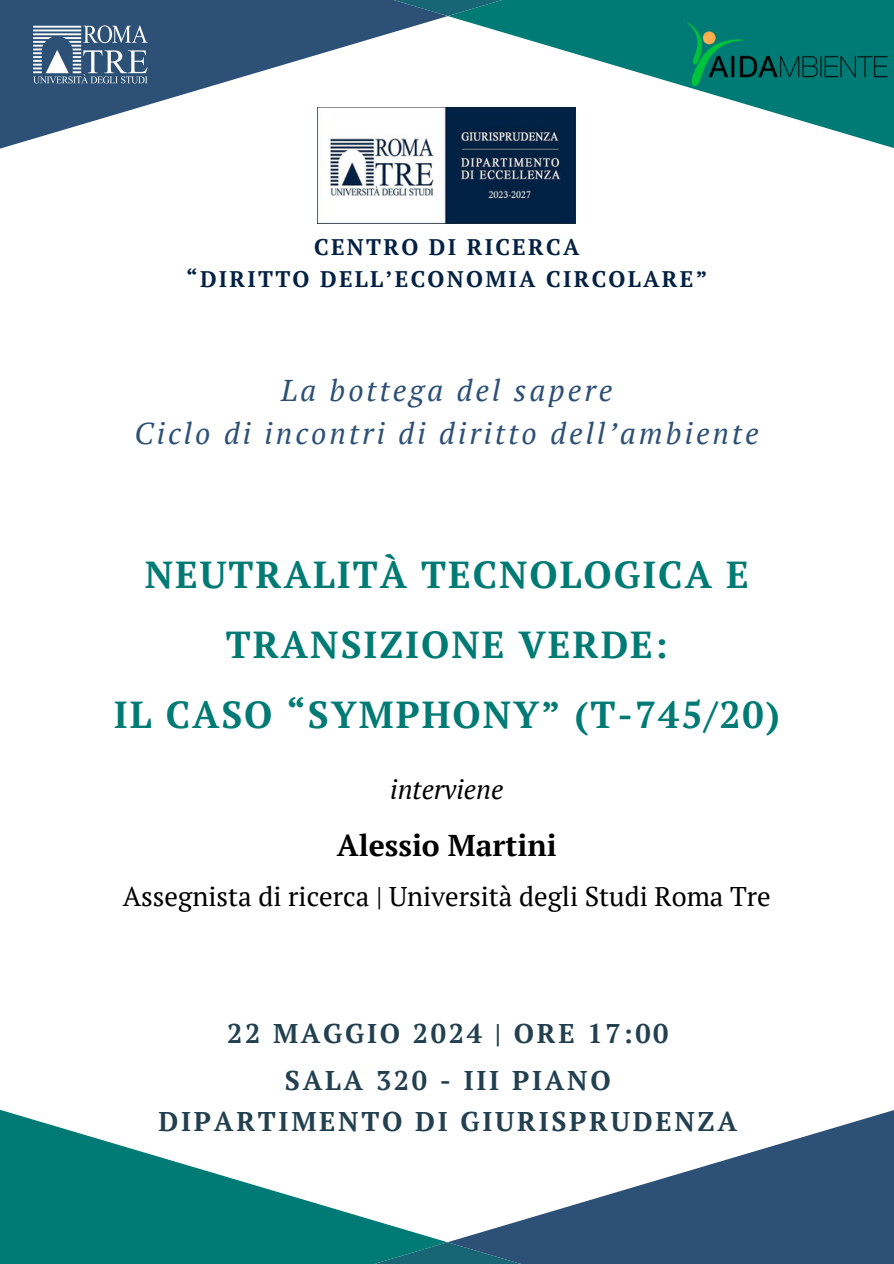
<style>
.page{position:relative;width:894px;height:1264px;background:#fff}
.page>*{position:absolute;margin:0;border:0;box-sizing:border-box;transform-origin:0 0}
.t1{font:700 37.5px/69.8px "PT Serif";letter-spacing:.05em;color:#007a74;text-align:center}
.t2{font:italic 30px/42.8px "PT Serif";letter-spacing:.1em;color:#2d5076;text-align:center}
.t3{font:700 30px "PT Serif";color:#000}
.t4{font:700 27px/47.2px "PT Serif";letter-spacing:.1em;color:#224050;text-align:center}
.t5{font:27px "PT Serif";color:#000}
.t6{font:italic 27px "PT Serif";color:#000}
.t7{font:700 22.5px "PT Serif";letter-spacing:.1em;color:#032143}
</style>
<div class="page">
<svg style="left:448px;top:1110px;width:445px;height:153px;fill:#2d5076"></svg>
<svg style="left:0;top:1109px;width:447px;height:154px;fill:#007a74"></svg>
<svg style="left:232px;top:1242px;width:430px;height:21px;background:#176575"></svg>
<svg style="left:0;top:0;width:447px;height:149px;fill:#2d5076"></svg>
<svg style="left:447px;top:0;width:446px;height:181px"></svg>
<svg style="left:234px;top:0;width:427px;height:16px;background:#176575"></svg>
<img style="left:687px;top:22px;width:199px;height:63px">
<img style="left:317px;top:107px;width:258px;height:116px">
<img style="left:30px;top:22px;width:119px;height:63px">
<h2 class="t7" style="left:314px;top:231px;width:267px">CENTRO DI RICERCA</h2>
<h1 class="t7" style="left:186px;top:264px;width:522px">“DIRITTO DELL’ECONOMIA CIRCOLARE”</h1>
<h4 class="t2" style="left:135px;top:368px;width:625px">La bottega del sapere<br>Ciclo di incontri di diritto dell’ambiente</h4>
<p class="t1" style="left:114px;top:539px;width:667px">NEUTRALITÀ TECNOLOGICA E<br>TRANSIZIONE VERDE:<br>IL CASO “SYMPHONY” (T-745/20)</p>
<p class="t6" style="left:390px;top:771px;width:115px">interviene</p>
<p class="t3" style="left:337px;top:825px;width:221px">Alessio Martini</p>
<p class="t5" style="left:123px;top:877px;width:649px">Assegnista di ricerca | Università degli Studi Roma Tre</p>
<p class="t4" style="left:227px;top:1008px;width:443px">22 MAGGIO 2024 | ORE 17:00<br>SALA 320 - III PIANO</p>
<p class="t4" style="left:158px;top:1096px;width:580px">DIPARTIMENTO DI GIURISPRUDENZA</p>
</div>
